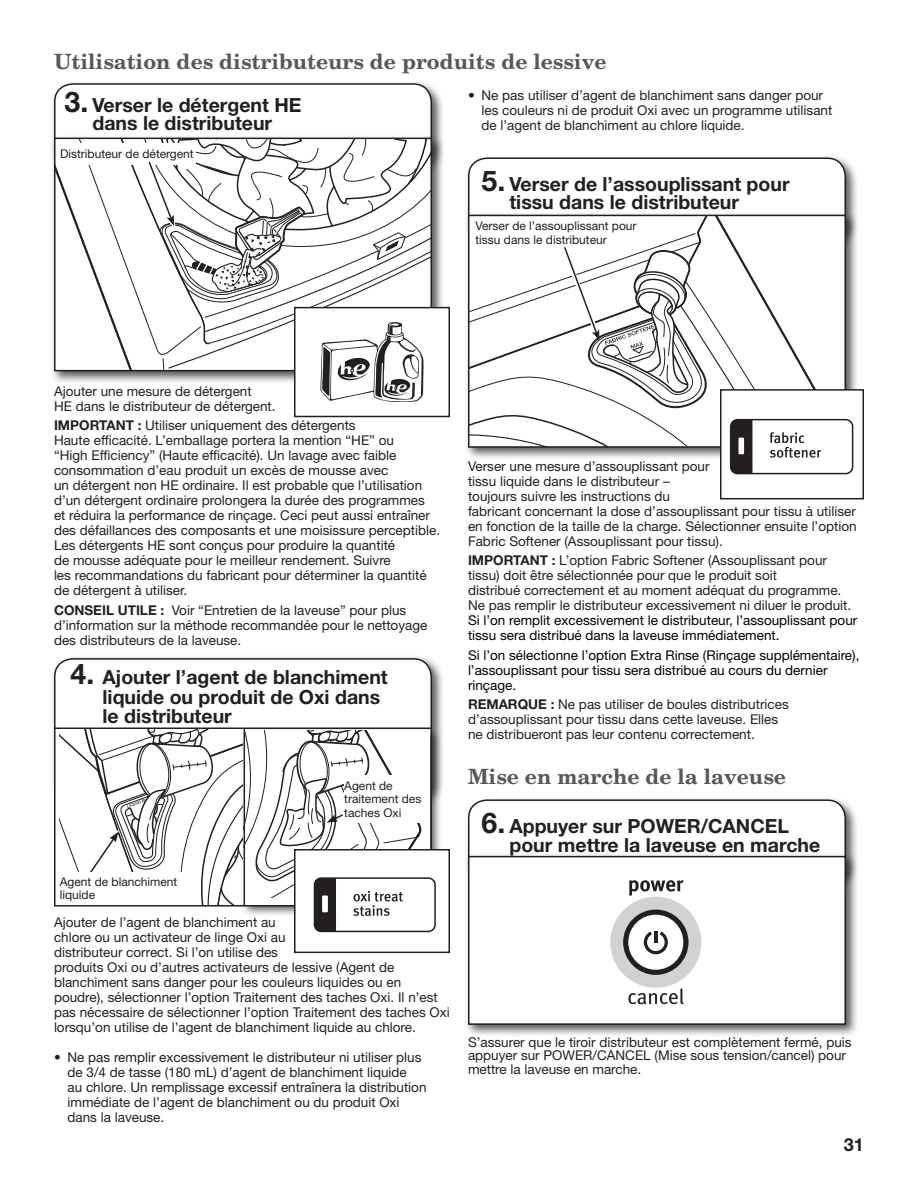
<style>
.page{position:relative;width:918px;height:1188px;background:#fff}
.page>*{position:absolute;margin:0;border:0;box-sizing:border-box;transform-origin:0 0}
.t1{font:700 21px "New Century Schlbk LT Std";color:#57585a}
.t2{font:700 19.5px/19.5px "Helvetica Neue LT Std";color:#231f20}
.t3{font:700 18px "Helvetica Neue LT Std";color:#231f20}
.t4{font:13.5px/15px "Helvetica Neue LT Std";color:#231f20}
.t5{font:13.5px/15px "Helvetica Neue LT Std";color:#000}
.t6{font:12px/13.5px "Helvetica Neue LT Std";color:#231f20}
.s1{font-size:28.5px}
.s2{font-weight:700}
</style>
<div class="page">
<div style="left:51px;top:80px;width:394px;height:98px;background:#231f20;opacity:.75"></div>
<div style="left:55px;top:84px;width:376px;height:80px;background:#fff;border-radius:18px"></div>
<div style="left:54px;top:83px;width:378px;height:82px;border:2px solid #231f20;border-radius:18px"></div>
<div style="left:51px;top:134px;width:394px;height:250px;background:#231f20;opacity:.75"></div>
<svg style="left:57px;top:141px;width:17px;height:214px"></svg>
<div style="left:465px;top:154px;width:394px;height:98px;background:#231f20;opacity:.75"></div>
<div style="left:469px;top:158px;width:376px;height:81px;background:#fff;border-radius:18px"></div>
<div style="left:468px;top:158px;width:378px;height:81px;border:2px solid #231f20;border-radius:18px"></div>
<div style="left:465px;top:211px;width:394px;height:250px;background:#231f20;opacity:.75"></div>
<svg style="left:821px;top:218px;width:22px;height:171px"></svg>
<div style="left:60px;top:143px;width:136px;height:22px;background:#fff"></div>
<div style="left:295px;top:308px;width:154px;height:108px;background:#fff"></div>
<div style="left:294px;top:307px;width:156px;height:110px;border:2px solid #231f20"></div>
<svg style="left:74px;top:138px;width:357px;height:264px"></svg>
<div style="left:51px;top:655px;width:394px;height:156px;background:#231f20;opacity:.75"></div>
<div style="left:55px;top:659px;width:376px;height:138px;background:#fff;border-radius:18px"></div>
<div style="left:54px;top:658px;width:378px;height:140px;border:2px solid #231f20;border-radius:18px"></div>
<div style="left:240px;top:727px;width:203px;height:191px;background:#231f20;opacity:.75"></div>
<div style="left:295px;top:850px;width:154px;height:102px;background:#fff"></div>
<div style="left:314px;top:877px;width:122px;height:55px;border:2px solid #231f20;border-radius:7px"></div>
<div style="left:294px;top:849px;width:156px;height:104px;border:2px solid #231f20"></div>
<svg style="left:59px;top:728px;width:372px;height:203px"></svg>
<div style="left:721px;top:390px;width:142px;height:109px;background:#fff"></div>
<div style="left:720px;top:389px;width:144px;height:110px;border:2px solid #231f20"></div>
<div style="left:730px;top:419px;width:123px;height:55px;border:2px solid #231f20;border-radius:7px"></div>
<svg style="left:469px;top:215px;width:352px;height:259px"></svg>
<div style="left:465px;top:796px;width:394px;height:98px;background:#231f20;opacity:.75"></div>
<div style="left:469px;top:800px;width:376px;height:81px;background:#fff;border-radius:18px"></div>
<div style="left:468px;top:799px;width:378px;height:82px;border:2px solid #231f20;border-radius:18px"></div>
<div style="left:465px;top:852px;width:394px;height:186px;background:#231f20;opacity:.75"></div>
<div style="left:469px;top:857px;width:376px;height:167px;background:#fff"></div>
<div style="left:610px;top:897px;width:91px;height:91px;background:#d1d2d4;border-radius:50%"></div>
<svg style="left:623px;top:910px;width:66px;height:65px"></svg>
<div style="left:628px;top:915px;width:55px;height:55px;background:#fff;border-radius:50%"></div>
<svg style="left:629px;top:880px;width:55px;height:16px"></svg>
<svg style="left:628px;top:989px;width:56px;height:15px"></svg>
<svg style="left:644px;top:931px;width:24px;height:23px"></svg>
<div style="left:468px;top:856px;width:378px;height:169px;border:2px solid #231f20"></div>
<h1 class="t1" style="left:54px;top:49px;width:554px">Utilisation des distributeurs de produits de lessive</h1>
<h2 class="t2" style="left:64px;top:96px;width:239px;line-height:18px;text-align:center"><span class="s1">3.</span> Verser le détergent HE dans le distributeur</h2>
<p class="t6" style="left:60px;top:147px;width:135px">Distributeur de détergent</p>
<p class="t4" style="left:482px;top:88px;width:352px;text-indent:-14px">• Ne pas utiliser d’agent de blanchiment sans danger pour les couleurs ni de produit Oxi avec un programme utilisant de l’agent de blanchiment au chlore liquide.</p>
<h2 class="t2" style="left:509px;top:175px;width:282px;line-height:18px;text-indent:-28px"><span class="s1">5.</span> Verser de l’assouplissant pour tissu dans le distributeur</h2>
<p class="t6" style="left:476px;top:219px;width:163px">Verser de l’assouplissant pour tissu dans le distributeur</p>
<p class="t4" style="left:54px;top:383px;width:223px">Ajouter une mesure de détergent<br>HE dans le distributeur de détergent.</p>
<p class="t4" style="left:54px;top:418px;width:388px"><span class="s2">IMPORTANT :</span> Utiliser uniquement des détergents<br>Haute efficacité. L’emballage portera la mention “HE” ou<br>“High Efficiency” (Haute efficacité). Un lavage avec faible consommation d’eau produit un excès de mousse avec<br>un détergent non HE ordinaire. Il est probable que l’utilisation d’un détergent ordinaire prolongera la durée des programmes<br>et réduira la performance de rinçage. Ceci peut aussi entraîner des défaillances des composants et une moisissure perceptible.<br>Les détergents HE sont conçus pour produire la quantité<br>de mousse adéquate pour le meilleur rendement. Suivre<br>les recommandations du fabricant pour déterminer la quantité de détergent à utiliser.</p>
<p class="t4" style="left:54px;top:602px;width:375px"><span class="s2">CONSEIL UTILE :</span> Voir “Entretien de la laveuse” pour plus d’information sur la méthode recommandée pour le nettoyage des distributeurs de la laveuse.</p>
<h2 class="t2" style="left:103px;top:667px;width:287px;text-indent:-32px"><span class="s1">4.</span> Ajouter l’agent de blanchiment liquide ou produit de Oxi dans le distributeur</h2>
<p class="t6" style="left:60px;top:875px;width:119px">Agent de blanchiment liquide</p>
<p class="t6" style="left:344px;top:778px;width:79px">Agent de traitement des taches Oxi</p>
<p class="t4" style="left:54px;top:915px;width:397px">Ajouter de l’agent de blanchiment au<br>chlore ou un activateur de linge Oxi au<br>distributeur correct. Si l’on utilise des<br>produits Oxi ou d’autres activateurs de lessive (Agent de blanchiment sans danger pour les couleurs liquides ou en poudre), sélectionner l’option Traitement des taches Oxi. Il n’est pas nécessaire de sélectionner l’option Traitement des taches Oxi lorsqu’on utilise de l’agent de blanchiment liquide au chlore.</p>
<p class="t4" style="left:68px;top:1050px;width:361px;text-indent:-14px">• Ne pas remplir excessivement le distributeur ni utiliser plus de 3/4 de tasse (180 mL) d’agent de blanchiment liquide<br>au chlore. Un remplissage excessif entraînera la distribution immédiate de l’agent de blanchiment ou du produit Oxi dans la laveuse.</p>
<p class="t4" style="left:468px;top:458px;width:390px">Verser une mesure d’assouplissant pour<br>tissu liquide dans le distributeur –<br>toujours suivre les instructions du<br>fabricant concernant la dose d’assouplissant pour tissu à utiliser en fonction de la taille de la charge. Sélectionner ensuite l’option Fabric Softener (Assouplissant pour tissu).</p>
<p class="t4" style="left:468px;top:553px;width:385px"><span class="s2">IMPORTANT :</span> L’option Fabric Softener (Assouplissant pour tissu) doit être sélectionnée pour que le produit soit<br>distribué correctement et au moment adéquat du programme.<br>Ne pas remplir le distributeur excessivement ni diluer le produit.</p>
<p class="t5" style="left:468px;top:613px;width:391px">Si l’on remplit excessivement le distributeur, l’assouplissant pour tissu sera distribué dans la laveuse immédiatement.</p>
<p class="t5" style="left:468px;top:647px;width:393px">Si l’on sélectionne l’option Extra Rinse (Rinçage supplémentaire), l’assouplissant pour tissu sera distribué au cours du dernier rinçage.</p>
<p class="t4" style="left:468px;top:697px;width:322px"><span class="s2">REMARQUE :</span> Ne pas utiliser de boules distributrices d’assouplissant pour tissu dans cette laveuse. Elles ne distribueront pas leur contenu correctement.</p>
<h1 class="t1" style="left:468px;top:763px;width:319px">Mise en marche de la laveuse</h1>
<h2 class="t2" style="left:509px;top:816px;width:312px;text-indent:-28px"><span class="s1">6.</span> Appuyer sur POWER/CANCEL pour mettre la laveuse en marche</h2>
<p class="t4" style="left:468px;top:1035px;width:385px;line-height:13.5px">S’assurer que le tiroir distributeur est complètement fermé, puis appuyer sur POWER/CANCEL (Mise sous tension/cancel) pour mettre la laveuse en marche.</p>
<h3 class="t3" style="left:844px;top:1134px;width:22px">31</h3>
</div>
